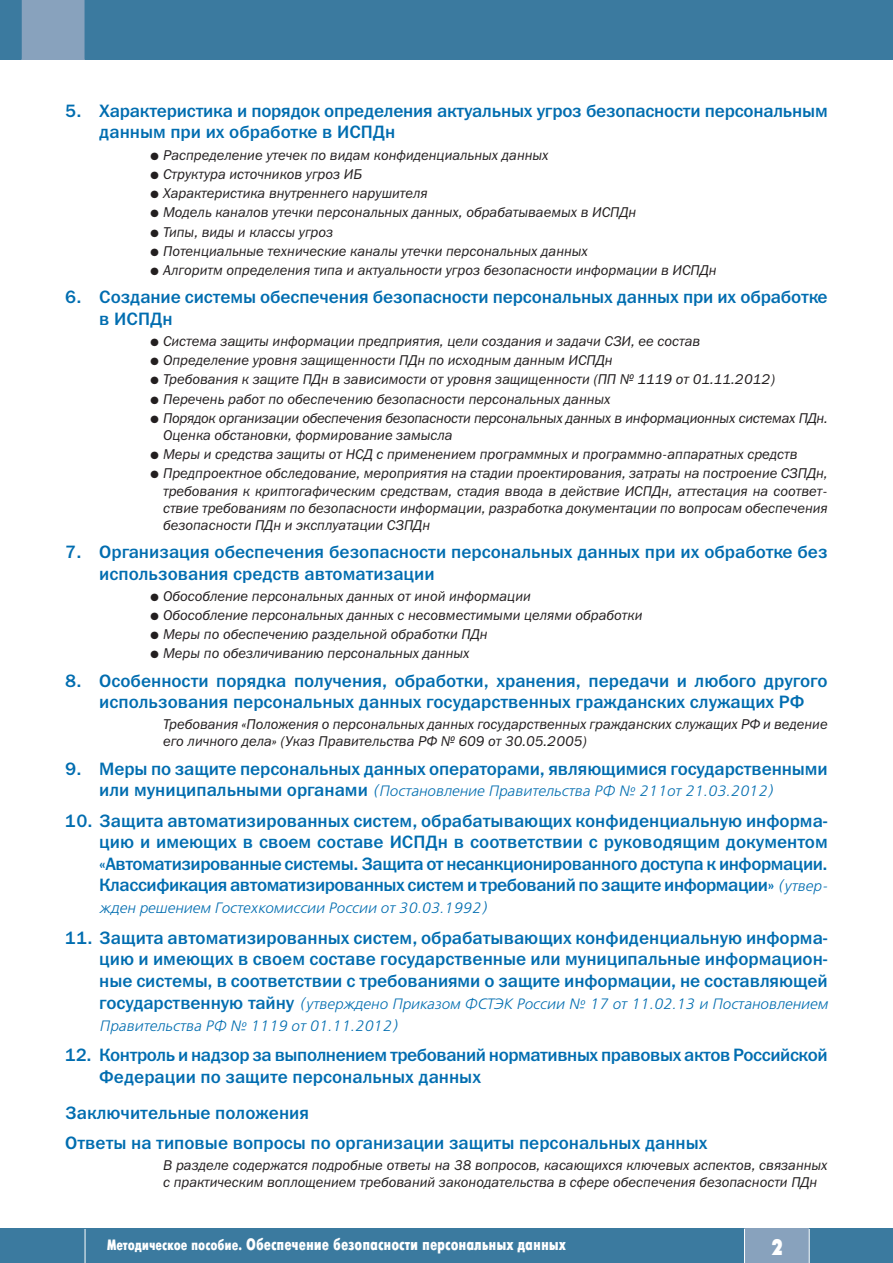
<style>
.page{position:relative;width:893px;height:1263px;background:#fff}
.page>*{position:absolute;margin:0;border:0;box-sizing:border-box;transform-origin:0 0}
.t1{font:700 22.5px "Futuris X Cond C";color:#fff}
.t2{font:18px/21.6px "Franklin Gothic Medium C";letter-spacing:-.005em;color:#006db0}
.t3{font:18px/21.6px "Franklin Gothic Medium C";letter-spacing:-.025em;color:#006db0}
.t4{font:16.5px "Futuris X Cond C";letter-spacing:-.005em;color:#fff}
.t5{font:italic 15px/21.9px "Free Set C";color:#006db0}
.t6{font:italic 14.25px/17.1px "Franklin Gothic Book C";color:#231f20}
.t7{font:italic 14.25px/17.1px "Franklin Gothic Book C";letter-spacing:-.02em;color:#231f20}
.s1{font-family:"Franklin Gothic Medium C";font-style:normal;font-size:18px}
.s2{font-family:"Free Set C";font-style:italic;font-size:15px}
.s3{font-size:15px}
</style>
<div class="page">
<div style="left:0;top:0;width:893px;height:60px;background:#3b7a9f"></div>
<div style="left:22px;top:0;width:63px;height:60px;background:#88a2bd"></div>
<div style="left:0;top:1229px;width:893px;height:34px;background:#3b7a9f"></div>
<div style="left:744px;top:1229px;width:65px;height:34px;background:#88a2bd"></div>
<hr style="left:744px;top:1229px;width:1px;height:34px;background:#fff">
<hr style="left:809px;top:1229px;width:1px;height:34px;background:#fff">
<hr style="left:85px;top:1229px;width:1px;height:34px;background:#fff">
<p class="t2" style="left:99px;top:100px;width:730px;text-indent:-34px">5. Характеристика и порядок определения актуальных угроз безопасности персональным данным при их обработке в ИСПДн</p>
<p class="t6" style="left:150px;top:146px;width:400px">● Распределение утечек по видам конфиденциальных данных</p>
<p class="t6" style="left:150px;top:165px;width:213px">● Структура источников угроз ИБ</p>
<p class="t6" style="left:150px;top:185px;width:279px">● Характеристика внутреннего нарушителя</p>
<p class="t6" style="left:150px;top:204px;width:487px">● Модель каналов утечки персональных данных, обрабатываемых в ИСПДн</p>
<p class="t6" style="left:150px;top:223px;width:184px">● Типы, виды и классы угроз</p>
<p class="t6" style="left:150px;top:242px;width:439px">● Потенциальные технические каналы утечки персональных данных</p>
<p class="t6" style="left:150px;top:262px;width:568px">● Алгоритм определения типа и актуальности угроз безопасности информации в ИСПДн</p>
<p class="t2" style="left:99px;top:286px;width:730px;text-indent:-34px">6. Создание системы обеспечения безопасности персональных данных при их обработке в ИСПДн</p>
<p class="t6" style="left:150px;top:332px;width:551px">● Система защиты информации предприятия, цели создания и задачи СЗИ, ее состав</p>
<p class="t6" style="left:150px;top:352px;width:464px">● Определение уровня защищенности ПДн по исходным данным ИСПДн</p>
<p class="t6" style="left:150px;top:371px;width:626px">● Требования к защите ПДн в зависимости от уровня защищенности (ПП № 1119 от 01.11.2012)</p>
<p class="t6" style="left:150px;top:390px;width:462px">● Перечень работ по обеспечению безопасности персональных данных</p>
<p class="t7" style="left:163px;top:409px;width:666px;text-indent:-13px">● Порядок организации обеспечения безопасности персональных данных в информационных системах ПДн.<br>Оценка обстановки, формирование замысла</p>
<p class="t6" style="left:150px;top:446px;width:649px">● Меры и средства защиты от НСД с применением программных и программно-аппаратных средств</p>
<p class="t6" style="left:163px;top:465px;width:666px;text-align:justify;text-indent:-13px">● Предпроектное обследование, мероприятия на стадии проектирования, затраты на построение СЗПДн, требования к криптогафическим средствам, стадия ввода в действие ИСПДн, аттестация на соответ&shy;ствие требованиям по безопасности информации, разработка документации по вопросам обеспечения безопасности ПДн и эксплуатации СЗПДн</p>
<p class="t2" style="left:99px;top:541px;width:730px;text-indent:-34px">7. Организация обеспечения безопасности персональных данных при их обработке без использования средств автоматизации</p>
<p class="t6" style="left:150px;top:587px;width:382px">● Обособление персональных данных от иной информации</p>
<p class="t6" style="left:150px;top:606px;width:494px">● Обособление персональных данных с несовместимыми целями обработки</p>
<p class="t6" style="left:150px;top:626px;width:339px">● Меры по обеспечению раздельной обработки ПДн</p>
<p class="t6" style="left:150px;top:645px;width:321px">● Меры по обезличиванию персональных данных</p>
<p class="t2" style="left:99px;top:669px;width:730px;text-indent:-34px">8. Особенности порядка получения, обработки, хранения, передачи и любого другого использования персональных данных государственных гражданских служащих РФ</p>
<p class="t6" style="left:163px;top:716px;width:666px">Требования «Положения о персональных данных государственных гражданских служащих РФ и ведение его личного дела» (Указ Правительства РФ № 609 от 30.05.2005)</p>
<p class="t2" style="left:65px;top:757px;width:764px">9. Меры по защите персональных данных операторами, являющимися государственными</p>
<p class="t5" style="left:99px;top:780px;width:675px"><span class="s1">или муниципальными органами</span> (Постановление Правительства РФ № 211от 21.03.2012)</p>
<p class="t2" style="left:99px;top:810px;width:730px;text-align:justify;text-indent:-34px">10. Защита автоматизированных систем, обрабатывающих конфиденциальную информа&shy;цию и имеющих в своем составе ИСПДн в соответствии с руководящим документом «Автоматизированные системы. Защита от несанкционированного доступа к информации.<br>Классификация автоматизированных систем и требований по защите информации» <span class="s2">(утвер-</span></p>
<p class="t5" style="left:99px;top:897px;width:389px">жден решением Гостехкомиссии России от 30.03.1992)</p>
<p class="t2" style="left:99px;top:927px;width:730px;text-align:justify;text-indent:-34px">11. Защита автоматизированных систем, обрабатывающих конфиденциальную информа&shy;цию и имеющих в своем составе государственные или муниципальные информацион&shy;ные системы, в соответствии с требованиями о защите информации, не составляющей</p>
<p class="t5" style="left:99px;top:992px;width:730px"><span class="s1">государственную тайну</span> (утверждено Приказом ФСТЭК России № 17 от 11.02.13 и Постановлением<br>Правительства РФ № 1119 от 01.11.2012)</p>
<p class="t3" style="left:99px;top:1044px;width:730px;text-indent:-34px">12. Контроль и надзор за выполнением требований нормативных правовых актов Российской<br>Федерации по защите персональных данных</p>
<p class="t2" style="left:65px;top:1098px;width:644px;line-height:30.2px">Заключительные положения<br>Ответы на типовые вопросы по организации защиты персональных данных</p>
<p class="t6" style="left:163px;top:1157px;width:666px">В разделе содержатся подробные ответы на 38 вопросов, касающихся ключевых аспектов, связанных с практическим воплощением требований законодательства в сфере обеспечения безопасности ПДн</p>
<p class="t4" style="left:107px;top:1235px;width:460px"><span class="s3">Методическое пособие.</span> Обеспечение безопасности персональных данных</p>
<h1 class="t1" style="left:772px;top:1234px;width:13px">2</h1>
</div>
